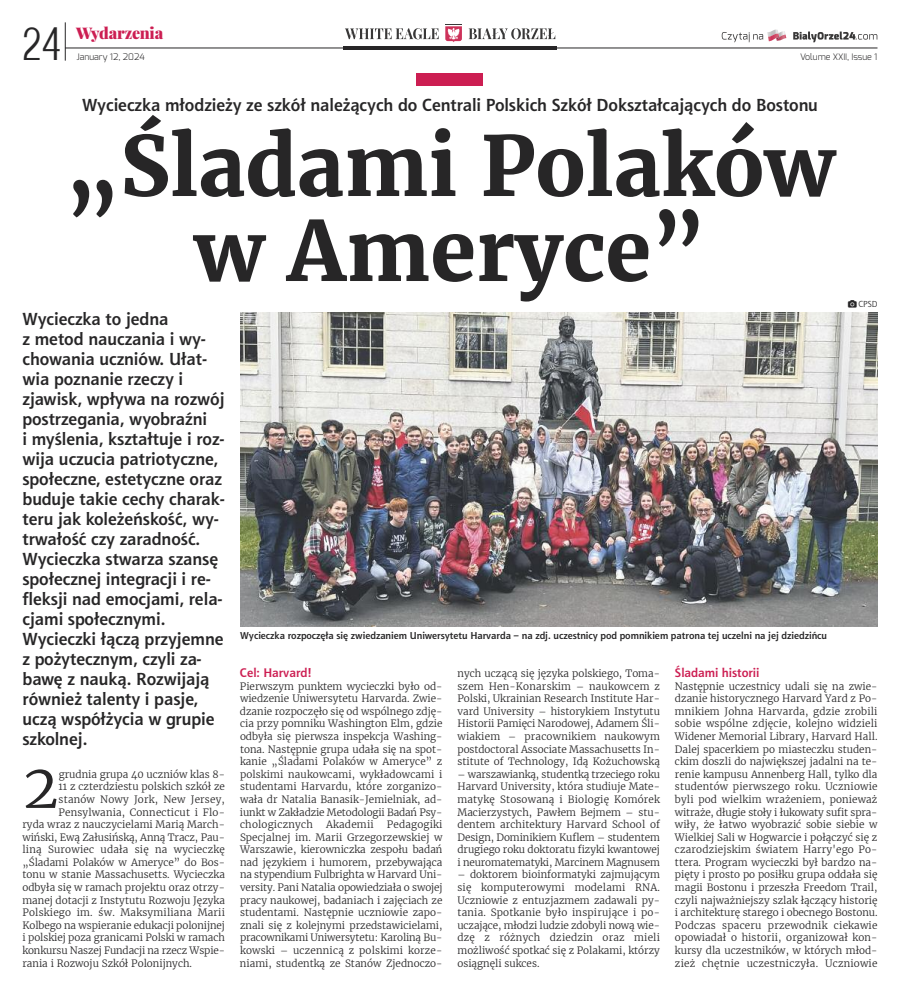
<style>
.page{position:relative;width:900px;height:990px;background:#fff}
.page>*{position:absolute;margin:0;border:0;box-sizing:border-box;transform-origin:0 0}
.t1{font:700 82.5px/85px "Merriweather";color:#272627;text-align:center}
.t2{font:300 60.75px "Merriweather";color:#272627}
.t3{font:300 43.62px "Switzerland Cond";color:#272627}
.t4{font:700 17.5px/20px "Aerton EFN";color:#272627}
.t5{font:900 15.62px "Playfair Display";letter-spacing:-.015em;color:#cc1e52}
.t6{font:700 12.5px "Aerton EFN";color:#cc1e52}
.t7{font:300 10px/12.6px "Merriweather";color:#272627;text-align:justify}
.t8{font:700 10px "Aerton EFN";color:#272627}
.t9{font:300 10px "Merriweather";letter-spacing:.02em;color:#272627}
.t10{font:300 9px "Exo";color:#272627}
.t11{font:8.75px "Aerton EFN";color:#272627}
</style>
<div class="page">
<hr style="left:343px;top:47px;width:214px;height:3px;background:#272627">
<hr style="left:65px;top:48px;width:813px;height:1px;background:#272627">
<hr style="left:65px;top:22px;width:1px;height:39px;background:#272627">
<svg style="left:722px;top:30px;width:64px;height:12px"></svg>
<svg style="left:793px;top:32px;width:84px;height:10px"></svg>
<svg style="left:345px;top:28px;width:94px;height:11px"></svg>
<svg style="left:469px;top:28px;width:86px;height:11px"></svg>
<svg style="left:445px;top:24px;width:17px;height:18px"></svg>
<div style="left:417px;top:73px;width:66px;height:12px;background:#cc1e52"></div>
<img style="left:240px;top:312px;width:637px;height:315px">
<h3 class="t3" style="left:22px;top:19px;width:40px">24</h3>
<h3 class="t5" style="left:76px;top:25px;width:89px">Wydarzenia</h3>
<p class="t10" style="left:77px;top:51px;width:70px">January 12, 2024</p>
<p class="t10" style="left:800px;top:51px;width:79px">Volume XXII, Issue 1</p>
<h3 class="t4" style="left:82px;top:96px;width:737px">wycieczka młodzieży ze szkół należących do Centrali polskich szkół dokształcających do Bostonu</h3>
<h1 class="t1" style="left:65px;top:124px;width:774px">„Śladami Polaków w ameryce”</h1>
<p class="t11" style="left:858px;top:300px;width:21px">CPSD</p>
<p class="t4" style="left:22px;top:310px;width:204px">wycieczka to jedna<br>z metod nauczania i wy&shy;chowania uczniów. ułat&shy;wia poznanie rzeczy i zjawisk, wpływa na rozwój postrzegania, wyobraźni<br>i myślenia, kształtuje i roz&shy;wija uczucia patriotyczne, społeczne, estetyczne oraz buduje takie cechy charak&shy;teru jak koleżeńskość, wy&shy;trwałość czy zaradność. wycieczka stwarza szansę społecznej integracji i re&shy;fleksji nad emocjami, rela&shy;cjami społecznymi. wycieczki łączą przyjemne z pożytecznym, czyli za&shy;bawę z nauką. rozwijają również talenty i pasje, uczą współżycia w grupie szkolnej.</p>
<h2 class="t2" style="left:22px;top:748px;width:38px">2</h2>
<p class="t7" style="left:59px;top:768px;width:168px">grudnia grupa 40 uczniów klas 8-</p>
<p class="t7" style="left:59px;top:780px;width:168px">11 z czterdziestu polskich szkół ze</p>
<p class="t9" style="left:59px;top:793px;width:168px">stanów Nowy Jork, New Jersey,</p>
<p class="t7" style="left:59px;top:806px;width:168px">Pensylwania, Connecticut i Flo-</p>
<p class="t7" style="left:22px;top:818px;width:204px">ryda wraz z nauczycielami Marią March-</p>
<p class="t7" style="left:22px;top:831px;width:204px">wiński, Ewą Załusińską, Anną Tracz, Pau-</p>
<p class="t9" style="left:22px;top:843px;width:204px">liną Surowiec udała się na wycieczkę</p>
<p class="t7" style="left:22px;top:856px;width:204px">„Śladami Polaków w Ameryce” do Bos-</p>
<p class="t7" style="left:22px;top:869px;width:204px">tonu w stanie Massachusetts. Wycieczka</p>
<p class="t7" style="left:22px;top:881px;width:204px">odbyła się w ramach projektu oraz otrzy-</p>
<p class="t7" style="left:22px;top:894px;width:204px">manej dotacji z Instytutu Rozwoju Języka</p>
<p class="t9" style="left:22px;top:906px;width:204px">Polskiego im. św. Maksymiliana Marii</p>
<p class="t7" style="left:22px;top:919px;width:204px">Kolbego na wspieranie edukacji polonijnej</p>
<p class="t7" style="left:22px;top:932px;width:204px">i polskiej poza granicami Polski w ramach</p>
<p class="t7" style="left:22px;top:944px;width:204px">konkursu Naszej Fundacji na rzecz Wspie-</p>
<p class="t7" style="left:22px;top:957px;width:171px">rania i Rozwoju Szkół Polonijnych.</p>
<p class="t8" style="left:240px;top:632px;width:588px">wycieczka rozpoczęła się zwiedzaniem uniwersytetu Harvarda – na zdj. uczestnicy pod pomnikiem patrona tej uczelni na jej dziedzińcu</p>
<p class="t6" style="left:240px;top:668px;width:73px">Cel: Harvard!</p>
<p class="t7" style="left:240px;top:680px;width:204px">Pierwszym punktem wycieczki było od&shy;wiedzenie Uniwersytetu Harvarda. Zwie&shy;dzanie rozpoczęło się od wspólnego zdję&shy;cia przy pomniku Washington Elm, gdzie odbyła się pierwsza inspekcja Washing&shy;tona. Następnie grupa udała się na spot&shy;kanie „Śladami Polaków w Ameryce” z polskimi naukowcami, wykładowcami i studentami Harvardu, które zorganizo&shy;wała dr Natalia Banasik-Jemielniak, ad&shy;iunkt w Zakładzie Metodologii Badań Psy&shy;chologicznych</p>
<p class="t7" style="left:240px;top:818px;width:204px;text-indent:147px">Pedagogiki Specjalnej im. Marii Grzegorzewskiej w Warszawie, kierowniczka zespołu badań nad językiem i humorem, przebywająca na stypendium Fulbrighta w Harvard Uni&shy;versity. Pani Natalia opowiedziała o swojej pracy naukowej, badaniach i zajęciach ze studentami. Następnie uczniowie zapo&shy;znali się z kolejnymi przedstawicielami, pracownikami Uniwersytetu: Karoliną Bu&shy;kowski – uczennicą z polskimi korze&shy;niami, studentką ze Stanów Zjednoczo-</p>
<p class="t9" style="left:326px;top:818px;width:49px">Akademii</p>
<p class="t7" style="left:457px;top:667px;width:204px">nych uczącą się języka polskiego, Toma&shy;szem Hen-Konarskim – naukowcem z Polski, Ukrainian Research Institute Har&shy;vard University – historykiem Instytutu Historii Pamięci Narodowej, Adamem Śli&shy;wiakiem – pracownikiem naukowym postdoctoral Associate Massachusetts In&shy;stitute of Technology, Idą Kożuchowską</p>
<p class="t7" style="left:457px;top:768px;width:204px">– warszawianką, studentką trzeciego roku Harvard University, która studiuje Mate&shy;matykę Stosowaną i Biologię Komórek Macierzystych, Pawłem Bejmem – stu&shy;dentem architektury Harvard School of Design, Dominikiem Kuflem – studentem drugiego roku doktoratu fizyki kwantowej i neuromatematyki, Marcinem Magnusem</p>
<p class="t7" style="left:457px;top:869px;width:204px">– doktorem bioinformatyki zajmującym się komputerowymi modelami RNA.<br>Uczniowie z entuzjazmem zadawali py&shy;tania. Spotkanie było inspirujące i po&shy;uczające, młodzi ludzie zdobyli nową wie&shy;dzę z różnych dziedzin oraz mieli możliwość spotkać się z Polakami, którzy osiągnęli sukces.</p>
<p class="t6" style="left:675px;top:668px;width:86px">Śladami historii</p>
<p class="t7" style="left:675px;top:680px;width:204px">Następnie uczestnicy udali się na zwie&shy;dzanie historycznego Harvard Yard z Po&shy;mnikiem Johna Harvarda, gdzie zrobili sobie wspólne zdjęcie, kolejno widzieli Widener Memorial Library, Harvard Hall.<br>Dalej spacerkiem po miasteczku studen&shy;ckim doszli do największej jadalni na te&shy;renie kampusu Annenberg Hall, tylko dla studentów pierwszego roku. Uczniowie byli pod wielkim wrażeniem, ponieważ witraże, długie stoły i łukowaty sufit spra&shy;wiły, że łatwo wyobrazić sobie siebie w Wielkiej Sali w Hogwarcie i połączyć się z czarodziejskim światem Harry'ego Po&shy;ttera. Program wycieczki był bardzo na&shy;pięty i prosto po posiłku grupa oddała się magii Bostonu i przeszła Freedom Trail, czyli najważniejszy szlak łączący historię i architekturę starego i obecnego Bostonu.<br>Podczas spaceru przewodnik ciekawie opowiadał o historii, organizował kon&shy;kursy dla uczestników, w których młod&shy;zież chętnie uczestniczyła. Uczniowie</p>
</div>
